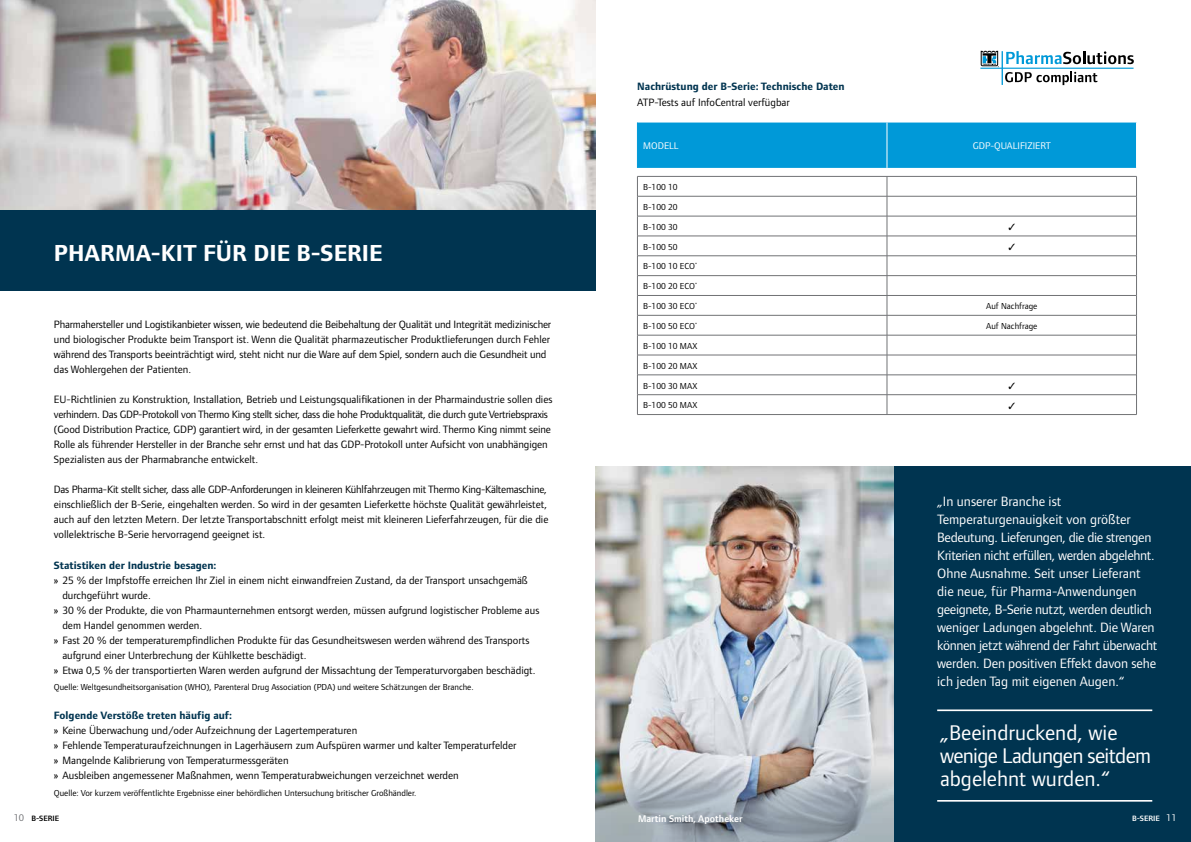
<style>
.page{position:relative;width:1191px;height:842px;background:#fff}
.page>*{position:absolute;margin:0;border:0;box-sizing:border-box;transform-origin:0 0}
.t1{font:700 24px "Foundry Form Sans";color:#fff}
.t2{font:22px/23px "Foundry Form Sans";color:#fff}
.t3{font:14px/18px "Foundry Form Sans";letter-spacing:-.01em;color:#fff}
.t4{font:11px/15px "Foundry Form Sans";color:#000}
.t5{font:700 11px "Foundry Form Sans";color:#003450}
.t6{font:10px "Foundry Form Sans";color:#fff}
.t7{font:600 10px "Foundry Form Sans";color:#fff}
.t8{font:9px "Foundry Form Sans";color:#000}
.t9{font:600 8px "Foundry Form Sans";color:#000}
.t10{font:600 8px "Foundry Form Sans";color:#fff}
.s1{font-weight:400;font-size:10px;color:#717275}
.s2{font-weight:400;font-size:10px}
</style>
<div class="page">
<img style="left:595px;top:467px;width:299px;height:300px">
<svg style="left:595px;top:767px;width:299px;height:75px;background:#a0a8ae"></svg>
<div style="left:894px;top:467px;width:297px;height:375px;background:#003450"></div>
<img style="left:0;top:0;width:595px;height:211px">
<div style="left:0;top:211px;width:595px;height:80px;background:#003450"></div>
<svg style="left:980px;top:51px;width:19px;height:16px"></svg>
<svg style="left:1006px;top:51px;width:127px;height:13px"></svg>
<hr style="left:1001px;top:51px;width:2px;height:34px;background:#0099d8">
<hr style="left:980px;top:68px;width:153px;height:1px;background:#0099d8">
<svg style="left:1005px;top:72px;width:92px;height:13px"></svg>
<hr style="left:937px;top:709px;width:215px;height:2px;background:#fff">
<hr style="left:937px;top:800px;width:215px;height:2px;background:#fff">
<div style="left:638px;top:123px;width:498px;height:45px;background:#0099d8"></div>
<hr style="left:637px;top:123px;width:1px;height:45px;background:#0099d8">
<hr style="left:886px;top:123px;width:1px;height:45px;background:#fff">
<hr style="left:637px;top:176px;width:250px;height:1px;background:#717275">
<hr style="left:887px;top:176px;width:249px;height:1px;background:#717275">
<hr style="left:637px;top:196px;width:250px;height:1px;background:#717275">
<hr style="left:887px;top:196px;width:249px;height:1px;background:#717275">
<hr style="left:637px;top:216px;width:250px;height:1px;background:#717275">
<hr style="left:887px;top:216px;width:249px;height:1px;background:#717275">
<hr style="left:637px;top:236px;width:250px;height:1px;background:#717275">
<hr style="left:887px;top:236px;width:249px;height:1px;background:#717275">
<hr style="left:637px;top:315px;width:250px;height:1px;background:#717275">
<hr style="left:887px;top:315px;width:249px;height:1px;background:#717275">
<hr style="left:637px;top:256px;width:250px;height:1px;background:#717275">
<hr style="left:637px;top:335px;width:250px;height:1px;background:#717275">
<hr style="left:887px;top:256px;width:249px;height:1px;background:#717275">
<hr style="left:887px;top:335px;width:249px;height:1px;background:#717275">
<hr style="left:637px;top:275px;width:250px;height:1px;background:#717275">
<hr style="left:637px;top:355px;width:250px;height:1px;background:#717275">
<hr style="left:887px;top:275px;width:249px;height:1px;background:#717275">
<hr style="left:887px;top:355px;width:249px;height:1px;background:#717275">
<hr style="left:637px;top:295px;width:250px;height:1px;background:#717275">
<hr style="left:637px;top:375px;width:250px;height:1px;background:#717275">
<hr style="left:887px;top:295px;width:249px;height:1px;background:#717275">
<hr style="left:887px;top:375px;width:249px;height:1px;background:#717275">
<svg style="left:637px;top:177px;width:1px;height:237px"></svg>
<hr style="left:637px;top:394px;width:250px;height:1px;background:#717275">
<svg style="left:886px;top:177px;width:1px;height:237px"></svg>
<hr style="left:887px;top:394px;width:249px;height:1px;background:#717275">
<svg style="left:1136px;top:177px;width:1px;height:237px"></svg>
<hr style="left:637px;top:414px;width:250px;height:1px;background:#717275">
<hr style="left:887px;top:414px;width:249px;height:1px;background:#717275">
<h1 class="t1" style="left:54px;top:239px;width:330px">PHARMA-KIT FÜR DIE B-SERIE</h1>
<p class="t4" style="left:54px;top:316px;width:499px">Pharmahersteller und Logistikanbieter wissen, wie bedeutend die Beibehaltung der Qualität und Integrität medizinischer und biologischer Produkte beim Transport ist. Wenn die Qualität pharmazeutischer Produktlieferungen durch Fehler während des Transports beeinträchtigt wird, steht nicht nur die Ware auf dem Spiel, sondern auch die Gesundheit und das Wohlergehen der Patienten.</p>
<p class="t4" style="left:54px;top:392px;width:500px">EU-Richtlinien zu Konstruktion, Installation, Betrieb und Leistungsqualifikationen in der Pharmaindustrie sollen dies verhindern. Das GDP-Protokoll von Thermo King stellt sicher, dass die hohe Produktqualität, die durch gute Vertriebspraxis (Good Distribution Practice, GDP) garantiert wird, in der gesamten Lieferkette gewahrt wird. Thermo King nimmt seine Rolle als führender Hersteller in der Branche sehr ernst und hat das GDP-Protokoll unter Aufsicht von unabhängigen Spezialisten aus der Pharmabranche entwickelt.</p>
<p class="t4" style="left:54px;top:482px;width:496px">Das Pharma-Kit stellt sicher, dass alle GDP-Anforderungen in kleineren Kühlfahrzeugen mit Thermo King-Kältemaschine, einschließlich der B-Serie, eingehalten werden. So wird in der gesamten Lieferkette höchste Qualität gewährleistet, auch auf den letzten Metern. Der letzte Transportabschnitt erfolgt meist mit kleineren Lieferfahrzeugen, für die die vollelektrische B-Serie hervorragend geeignet ist.</p>
<p class="t5" style="left:54px;top:559px;width:164px">Statistiken der Industrie besagen:</p>
<p class="t4" style="left:54px;top:573px;width:475px">» 25 % der Impfstoffe erreichen Ihr Ziel in einem nicht einwandfreien Zustand, da der Transport unsachgemäß</p>
<p class="t4" style="left:62px;top:588px;width:90px">durchgeführt wurde.</p>
<p class="t4" style="left:54px;top:603px;width:487px">» 30 % der Produkte, die von Pharmaunternehmen entsorgt werden, müssen aufgrund logistischer Probleme aus</p>
<p class="t4" style="left:62px;top:618px;width:141px">dem Handel genommen werden.</p>
<p class="t4" style="left:54px;top:633px;width:477px">» Fast 20 % der temperaturempfindlichen Produkte für das Gesundheitswesen werden während des Transports</p>
<p class="t4" style="left:62px;top:648px;width:245px">aufgrund einer Unterbrechung der Kühlkette beschädigt.</p>
<p class="t4" style="left:54px;top:663px;width:483px">» Etwa 0,5 % der transportierten Waren werden aufgrund der Missachtung der Temperaturvorgaben beschädigt.</p>
<p class="t8" style="left:54px;top:682px;width:421px">Quelle: Weltgesundheitsorganisation (WHO), Parenteral Drug Association (PDA) und weitere Schätzungen der Branche.</p>
<p class="t5" style="left:54px;top:709px;width:180px">Folgende Verstöße treten häufig auf:</p>
<p class="t4" style="left:54px;top:723px;width:464px">» Keine Überwachung und/oder Aufzeichnung der Lagertemperaturen<br>» Fehlende Temperaturaufzeichnungen in Lagerhäusern zum Aufspüren warmer und kalter Temperaturfelder » Mangelnde Kalibrierung von Temperaturmessgeräten<br>» Ausbleiben angemessener Maßnahmen, wenn Temperaturabweichungen verzeichnet werden</p>
<p class="t8" style="left:54px;top:787px;width:364px">Quelle: Vor kurzem veröffentlichte Ergebnisse einer behördlichen Untersuchung britischer Großhändler.</p>
<p class="t5" style="left:637px;top:80px;width:209px">Nachrüstung der B-Serie: Technische Daten</p>
<p class="t4" style="left:637px;top:95px;width:154px">ATP-Tests auf InfoCentral verfügbar</p>
<p class="t6" style="left:643px;top:140px;width:37px">MODELL</p>
<p class="t6" style="left:972px;top:140px;width:80px">GDP-QUALIFIZIERT</p>
<p class="t8" style="left:643px;top:182px;width:36px">B-100 10</p>
<p class="t8" style="left:643px;top:202px;width:36px">B-100 20</p>
<p class="t8" style="left:643px;top:221px;width:36px">B-100 30</p>
<p class="t8" style="left:643px;top:241px;width:36px">B-100 50</p>
<p class="t8" style="left:643px;top:261px;width:56px">B-100 10 ECO<sup>*</sup></p>
<p class="t8" style="left:643px;top:281px;width:56px">B-100 20 ECO<sup>*</sup></p>
<p class="t8" style="left:643px;top:301px;width:56px">B-100 30 ECO<sup>*</sup></p>
<p class="t8" style="left:986px;top:301px;width:53px">Auf Nachfrage</p>
<p class="t8" style="left:643px;top:321px;width:56px">B-100 50 ECO<sup>*</sup></p>
<p class="t8" style="left:986px;top:321px;width:53px">Auf Nachfrage</p>
<p class="t8" style="left:643px;top:340px;width:56px">B-100 10 MAX</p>
<p class="t8" style="left:643px;top:360px;width:56px">B-100 20 MAX</p>
<p class="t8" style="left:643px;top:380px;width:56px">B-100 30 MAX</p>
<p class="t8" style="left:643px;top:400px;width:56px">B-100 50 MAX</p>
<p class="t3" style="left:937px;top:492px;width:222px">„In unserer Branche ist Temperaturgenauigkeit von größter Bedeutung. Lieferungen, die die strengen Kriterien nicht erfüllen, werden abgelehnt.<br>Ohne Ausnahme. Seit unser Lieferant die neue, für Pharma-Anwendungen geeignete, B-Serie nutzt, werden deutlich weniger Ladungen abgelehnt. Die Waren können jetzt während der Fahrt überwacht werden. Den positiven Effekt davon sehe ich jeden Tag mit eigenen Augen.“</p>
<h2 class="t2" style="left:940px;top:721px;width:212px">„Beeindruckend, wie wenige Ladungen seitdem abgelehnt wurden.“</h2>
<p class="t9" style="left:14px;top:814px;width:47px"><span class="s1">10</span> B-SERIE</p>
<p class="t10" style="left:1132px;top:814px;width:46px">B-SERIE <span class="s2">11</span></p>
<p class="t7" style="left:638px;top:813px;width:106px">Martin Smith, Apotheker</p>
</div>
